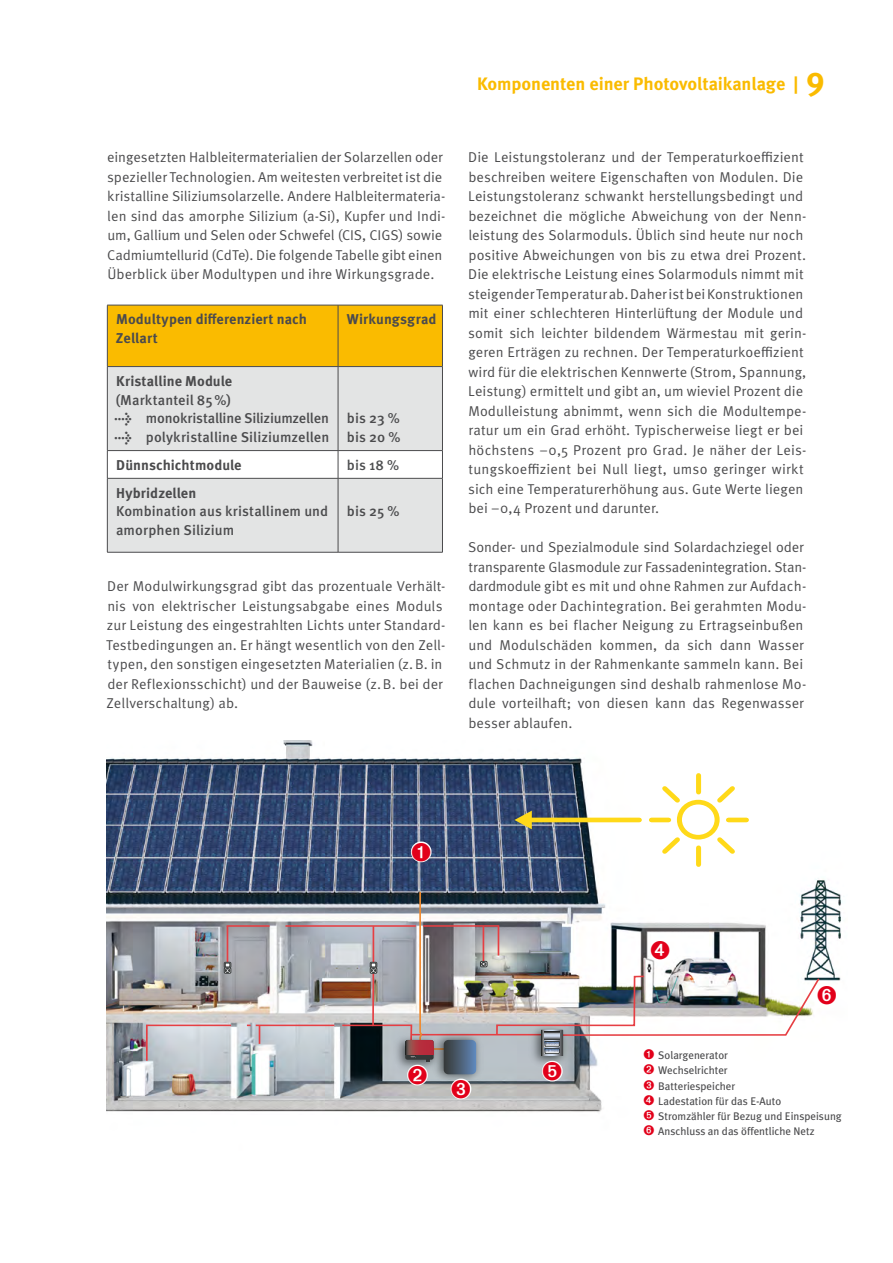
<style>
.page{position:relative;width:893px;height:1263px;background:#fff}
.page>*{position:absolute;margin:0;border:0;box-sizing:border-box;transform-origin:0 0}
.t1{font:700 33px "Meta OT";color:#fabb00}
.Ü3{font:700 18px "Meta OT";letter-spacing:-.01em;color:#fabb00}
.Fließtext{font:14.25px/19.5px "Meta OT Norm";color:#4b4b4d}
.Kasten-Text{font:500 14.25px/18.8px "Meta OT";color:#4b4b4d}
.Kasten-Text-2{font:700 14.25px/18.8px "Meta OT";letter-spacing:.005em;color:#4b4b4d}
.Kasten-Text-3{font:500 14.25px "Meta OT";color:#4d4e50}
.t2{font:11.1px/15.1px "Meta Plus";color:#4b4b4d}
.s1{font-weight:500}
.s2{font-weight:700}
.s3{color:#e2001a}
</style>
<div class="page">
<img style="left:107px;top:740px;width:736px;height:372px">
<hr style="left:411px;top:1034px;width:130px;height:1px;background:#e63f43">
<img style="left:526px;top:1056px;width:48px;height:14px">
<hr style="left:286px;top:925px;width:130px;height:2px;background:#e63f43">
<hr style="left:498px;top:925px;width:1px;height:30px;background:#e63f43">
<hr style="left:483px;top:926px;width:1px;height:39px;background:#e63f43">
<hr style="left:227px;top:925px;width:43px;height:2px;background:#e63f43">
<hr style="left:423px;top:925px;width:75px;height:2px;background:#e63f43">
<div style="left:677px;top:800px;width:42px;height:40px;border:5px solid #ffd919;border-radius:50%"></div>
<div style="left:529px;top:817px;width:110px;height:5px;background:#ffd919"></div>
<svg style="left:514px;top:811px;width:18px;height:18px"></svg>
<div style="left:728px;top:817px;width:18px;height:5px;background:#ffd919"></div>
<svg style="left:658px;top:782px;width:26px;height:25px"></svg>
<svg style="left:713px;top:833px;width:26px;height:25px"></svg>
<div style="left:696px;top:775px;width:5px;height:17px;background:#ffd919"></div>
<div style="left:696px;top:848px;width:5px;height:16px;background:#ffd919"></div>
<svg style="left:713px;top:782px;width:26px;height:25px"></svg>
<svg style="left:658px;top:833px;width:26px;height:25px"></svg>
<div style="left:651px;top:817px;width:18px;height:5px;background:#ffd919"></div>
<div style="left:480px;top:961px;width:7px;height:6px;border:1px solid #353939"></div>
<svg style="left:481px;top:962px;width:5px;height:4px"></svg>
<img style="left:428px;top:1028px;width:59px;height:58px">
<hr style="left:227px;top:926px;width:1px;height:38px;background:#e63f43">
<div style="left:224px;top:962px;width:7px;height:6px;border:1px solid #353939"></div>
<svg style="left:224px;top:963px;width:7px;height:10px"></svg>
<hr style="left:146px;top:1024px;width:85px;height:2px;background:#e63f43">
<hr style="left:146px;top:1025px;width:2px;height:36px;background:#e63f43">
<svg style="left:259px;top:1026px;width:1px;height:18px"></svg>
<hr style="left:256px;top:1024px;width:78px;height:2px;background:#e63f43">
<hr style="left:342px;top:1024px;width:31px;height:2px;background:#e63f43">
<div style="left:108px;top:306px;width:334px;height:60px;background:#fabb00"></div>
<div style="left:108px;top:367px;width:334px;height:185px;background:#e3e4e4"></div>
<hr style="left:107px;top:305px;width:231px;height:1px;background:#4b4b4d">
<hr style="left:107px;top:305px;width:1px;height:61px;background:#4b4b4d">
<hr style="left:338px;top:305px;width:105px;height:1px;background:#4b4b4d">
<hr style="left:338px;top:305px;width:1px;height:61px;background:#4b4b4d">
<hr style="left:442px;top:305px;width:1px;height:61px;background:#4b4b4d">
<hr style="left:107px;top:366px;width:231px;height:1px;background:#4b4b4d">
<hr style="left:107px;top:367px;width:1px;height:83px;background:#4b4b4d">
<hr style="left:338px;top:366px;width:105px;height:1px;background:#4b4b4d">
<hr style="left:338px;top:367px;width:1px;height:83px;background:#4b4b4d">
<hr style="left:442px;top:367px;width:1px;height:83px;background:#4b4b4d">
<hr style="left:107px;top:450px;width:231px;height:1px;background:#4b4b4d">
<hr style="left:338px;top:450px;width:105px;height:1px;background:#4b4b4d">
<svg style="left:107px;top:451px;width:336px;height:27px"></svg>
<hr style="left:107px;top:478px;width:231px;height:1px;background:#4b4b4d">
<hr style="left:107px;top:478px;width:1px;height:74px;background:#4b4b4d">
<hr style="left:338px;top:478px;width:105px;height:1px;background:#4b4b4d">
<hr style="left:338px;top:478px;width:1px;height:74px;background:#4b4b4d">
<hr style="left:442px;top:478px;width:1px;height:74px;background:#4b4b4d">
<hr style="left:107px;top:552px;width:231px;height:1px;background:#4b4b4d">
<hr style="left:338px;top:552px;width:105px;height:1px;background:#4b4b4d">
<svg style="left:412px;top:842px;width:18px;height:19px"></svg>
<svg style="left:370px;top:891px;width:64px;height:193px;background:#9d979a"></svg>
<svg style="left:444px;top:1040px;width:32px;height:58px;background:#707e8b"></svg>
<svg style="left:651px;top:941px;width:18px;height:18px"></svg>
<svg style="left:543px;top:1062px;width:18px;height:18px"></svg>
<img style="left:495px;top:975px;width:341px;height:81px">
<p class="Fließtext" style="left:107px;top:148px;width:340px">eingesetzten Halbleitermaterialien der Solarzellen oder spezieller Technologien. Am weitesten verbreitet ist die kristalline Siliziumsolarzelle. Andere Halbleitermateria&shy;len sind das amorphe Silizium (a-Si), Kupfer und Indi&shy;um, Gallium und Selen oder Schwefel (CIS, CIGS) sowie Cadmiumtellurid (CdTe). Die folgende Tabelle gibt einen Überblick über Modultypen und ihre Wirkungsgrade.</p>
<p class="Kasten-Text-2" style="left:116px;top:310px;width:193px">Modultypen differenziert nach<br>Zellart</p>
<p class="Kasten-Text-2" style="left:347px;top:310px;width:91px">Wirkungsgrad</p>
<p class="Kasten-Text-2" style="left:116px;top:372px;width:118px">Kristalline Module <span class="s1">(Marktanteil 85%)</span></p>
<p class="Kasten-Text" style="left:115px;top:409px;width:216px"><span class="s2">→</span> monokristalline Siliziumzellen</p>
<p class="Kasten-Text" style="left:115px;top:428px;width:216px"><span class="s2">→</span> polykristalline Siliziumzellen</p>
<p class="Kasten-Text" style="left:347px;top:409px;width:55px">bis 23 %</p>
<p class="Kasten-Text" style="left:347px;top:428px;width:55px">bis 20 %</p>
<p class="Kasten-Text-2" style="left:116px;top:456px;width:127px">Dünnschichtmodule</p>
<p class="Kasten-Text-3" style="left:347px;top:456px;width:54px">bis 18 %</p>
<p class="Kasten-Text-2" style="left:116px;top:483px;width:82px">Hybridzellen</p>
<p class="Kasten-Text" style="left:116px;top:502px;width:214px">Kombination aus kristallinem und amorphen Silizium</p>
<p class="Kasten-Text" style="left:347px;top:502px;width:54px">bis 25 %</p>
<p class="Fließtext" style="left:106px;top:577px;width:341px">Der Modulwirkungsgrad gibt das prozentuale Verhält&shy;nis von elektrischer Leistungsabgabe eines Moduls zur Leistung des eingestrahlten Lichts unter Standard-Testbedingungen an. Er hängt wesentlich von den Zell&shy;typen, den sonstigen eingesetzten Materialien (z.B. in der Reflexionsschicht) und der Bauweise (z.B. bei der Zellverschaltung) ab.</p>
<p class="Ü3" style="left:477px;top:73px;width:323px">Komponenten einer Photovoltaikanlage |</p>
<h1 class="t1" style="left:806px;top:63px;width:20px">9</h1>
<p class="Fließtext" style="left:468px;top:148px;width:340px">Die Leistungstoleranz und der Temperaturkoeffizient beschreiben weitere Eigenschaften von Modulen. Die Leistungstoleranz schwankt herstellungsbedingt und bezeichnet die mögliche Abweichung von der Nenn&shy;leistung des Solarmoduls. Üblich sind heute nur noch positive Abweichungen von bis zu etwa drei Prozent.<br>Die elektrische Leistung eines Solarmoduls nimmt mit steigender Temperatur ab. Daher ist bei Konstruktionen mit einer schlechteren Hinterlüftung der Module und somit sich leichter bildendem Wärmestau mit gerin&shy;geren Erträgen zu rechnen. Der Temperaturkoeffizient wird für die elektrischen Kennwerte (Strom, Spannung, Leistung) ermittelt und gibt an, um wieviel Prozent die Modulleistung abnimmt, wenn sich die Modultempe&shy;ratur um ein Grad erhöht. Typischerweise liegt er bei höchstens –0,5 Prozent pro Grad. Je näher der Leis&shy;tungskoeffizient bei Null liegt, umso geringer wirkt sich eine Temperaturerhöhung aus. Gute Werte liegen bei –0,4 Prozent und darunter.</p>
<p class="Fließtext" style="left:468px;top:538px;width:340px">Sonder- und Spezialmodule sind Solardachziegel oder transparente Glasmodule zur Fassadenintegration. Stan&shy;dardmodule gibt es mit und ohne Rahmen zur Aufdach&shy;montage oder Dachintegration. Bei gerahmten Modu&shy;len kann es bei flacher Neigung zu Ertragseinbußen und Modulschäden kommen, da sich dann Wasser und Schmutz in der Rahmenkante sammeln kann. Bei flachen Dachneigungen sind deshalb rahmenlose Mo&shy;dule vorteilhaft; von diesen kann das Regenwasser besser ablaufen.</p>
<p class="t2" style="left:643px;top:1048px;width:200px"><span class="s3">➊</span> Solargenerator<br><span class="s3">➋</span> Wechselrichter<br><span class="s3">➌</span> Batteriespeicher<br><span class="s3">➍</span> Ladestation für das E-Auto<br><span class="s3">➎</span> Stromzähler für Bezug und Einspeisung<br><span class="s3">➏</span> Anschluss an das öffentliche Netz</p>
</div>
